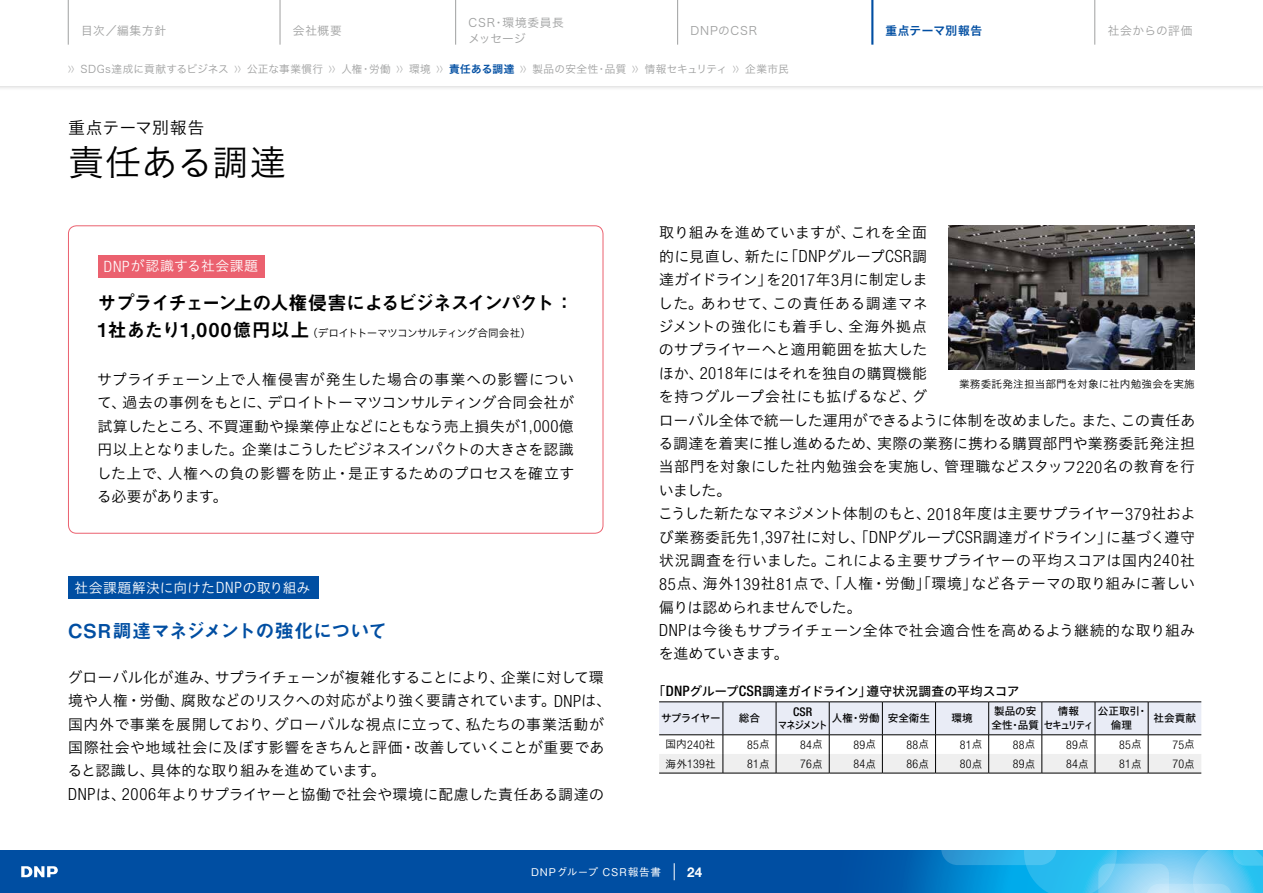
<style>
.page{position:relative;width:1263px;height:893px;background:#fff}
.page>*{position:absolute;margin:0;border:0;box-sizing:border-box;transform-origin:0 0}
.t1{font:36.15px "Hiragino UD Sans Std N W3";color:#000}
.t2{font:19.2px "Midashi Go Pr 6 MB31";letter-spacing:-.085em;color:#000}
.t3{font:19.2px "Midashi Go Pr 6 MB31";letter-spacing:-.02em;color:#004ea2}
.t4{font:16.95px "Hiragino UD Sans Std N W3";letter-spacing:.01em;color:#000}
.t5{font:14.85px/23.4px "Hiragino UD Sans Std N W3";letter-spacing:.01em;color:#000}
.t6{font:13.8px "Hiragino UD Sans Std N W3";letter-spacing:.01em;color:#fff}
.t7{font:13.8px "Hiragino UD Sans Std N W3";letter-spacing:.035em;color:#fff}
.t8{font:700 13.5px "Helvetica Neue LT Std";color:#fff}
.t9{font:12.75px "Hiragino UD Sans Std N W5";letter-spacing:-.01em;color:#000}
.t10{font:300 condensed 12px "Helvetica Neue LT Std";letter-spacing:.02em;color:#000}
.t11{font:500 condensed 12px "Helvetica Neue LT Std";color:#000}
.t12{font:11.7px/15.9px "Hira Kaku Pro W3";letter-spacing:.06em;color:#9fa0a0}
.t13{font:11.7px "Hira Kaku Pro W6";letter-spacing:.055em;color:#004ea2}
.t14{font:10.65px "Hira Kaku Pro W3";letter-spacing:.025em;color:#9fa0a0}
.t15{font:10.65px/13.8px "Hiragino UD Sans Std N W5";letter-spacing:-.005em;color:#000}
.t16{font:10.65px "Hiragino UD Sans Std N W3";letter-spacing:-.05em;color:#000}
.t17{font:10.65px "Hiragino UD Sans Std N W3";letter-spacing:.02em;color:#000}
.t18{font:500 10.65px "Gothic BBB Pr 6";letter-spacing:.07em;color:#fff}
.t19{font:10.65px "Hiragino UD Sans Std N W3";color:#000}
.t20{font:10.65px "Hiragino UD Sans Std N W5";letter-spacing:-.005em;color:#000;scale:.9 1}
.s1{font-size:7.5px}
.s2{font-family:"Hira Kaku Pro W6";color:#004ea2}
.s3{font-family:"Helvetica Neue LT Std";font-weight:300;font-stretch:condensed;font-size:15.6px}
.s4{font-family:"Midashi Go Pr 6 MB31";font-size:19.2px}
.s5{font-family:"Helvetica Neue LT Std";font-weight:300;font-stretch:condensed;font-size:16.8px}
.s6{font-family:"Helvetica Neue LT Std";font-weight:500;font-stretch:condensed;font-size:14.4px}
.s7{font-family:"Helvetica Neue LT Std";font-weight:300;font-stretch:condensed;font-size:12px}
.s8{font-family:"Hiragino UD Sans Std N W3";font-weight:400;font-stretch:normal;font-size:10.65px}
</style>
<div class="page">
<div style="left:0;top:850px;width:1263px;height:43px;background:#004ea2"></div>
<svg style="left:941px;top:850px;width:322px;height:43px"></svg>
<div style="left:0;top:0;width:1263px;height:91px;background:#000;opacity:.15"></div>
<div style="left:0;top:0;width:1263px;height:85px;background:#fff"></div>
<svg style="left:21px;top:866px;width:37px;height:11px"></svg>
<svg style="left:674px;top:863px;width:1px;height:17px"></svg>
<hr style="left:68px;top:0;width:1px;height:45px;background:#9fa0a0">
<hr style="left:280px;top:0;width:1px;height:45px;background:#9fa0a0">
<hr style="left:677px;top:0;width:1px;height:45px;background:#9fa0a0">
<hr style="left:871px;top:0;width:2px;height:45px;background:#004ea2">
<hr style="left:1094px;top:0;width:1px;height:45px;background:#9fa0a0">
<hr style="left:455px;top:0;width:1px;height:45px;background:#9fa0a0">
<div style="left:68px;top:576px;width:251px;height:22px;background:#004ea2"></div>
<div style="left:68px;top:225px;width:535px;height:309px;border:1px solid #eb616f;border-radius:8px"></div>
<div style="left:98px;top:255px;width:166px;height:22px;background:#eb616f"></div>
<img style="left:948px;top:225px;width:247px;height:145px">
<hr style="left:659px;top:773px;width:64px;height:1px;background:#000">
<hr style="left:723px;top:773px;width:53px;height:1px;background:#000">
<hr style="left:776px;top:773px;width:53px;height:1px;background:#000">
<hr style="left:829px;top:773px;width:53px;height:1px;background:#000">
<hr style="left:882px;top:773px;width:53px;height:1px;background:#000">
<hr style="left:935px;top:773px;width:54px;height:1px;background:#000">
<hr style="left:989px;top:773px;width:53px;height:1px;background:#000">
<hr style="left:1042px;top:773px;width:53px;height:1px;background:#000">
<hr style="left:1095px;top:773px;width:53px;height:1px;background:#000">
<hr style="left:1148px;top:773px;width:53px;height:1px;background:#000">
<svg style="left:659px;top:702px;width:542px;height:71px"></svg>
<p class="t12" style="left:469px;top:14px;width:97px">CSR・環境委員長メッセージ</p>
<p class="t14" style="left:68px;top:59px;width:722px"><span class="s1">〉〉</span> SDGs達成に貢献するビジネス <span class="s1">〉〉</span> 公正な事業慣行 <span class="s1">〉〉</span> 人権・労働 <span class="s1">〉〉</span> 環境 <span class="s1">〉〉</span> <span class="s2">責任ある調達</span> <span class="s1">〉〉</span> 製品の安全性・品質 <span class="s1">〉〉</span> 情報セキュリティ <span class="s1">〉〉</span> 企業市民</p>
<p class="t12" style="left:81px;top:22px;width:86px">目次／編集方針</p>
<p class="t12" style="left:293px;top:22px;width:50px">会社概要</p>
<p class="t12" style="left:691px;top:22px;width:68px">DNPのCSR</p>
<p class="t13" style="left:885px;top:20px;width:98px">重点テーマ別報告</p>
<p class="t12" style="left:1108px;top:22px;width:86px">社会からの評価</p>
<p class="t4" style="left:68px;top:115px;width:138px">重点テーマ別報告</p>
<h1 class="t1" style="left:68px;top:135px;width:219px">責任ある調達</h1>
<p class="t7" style="left:104px;top:256px;width:156px"><span class="s3">DNP</span>が認識する社会課題</p>
<p class="t2" style="left:98px;top:287px;width:478px">サプライチェーン上の人権侵害によるビジネスインパクト：</p>
<p class="t16" style="left:98px;top:325px;width:435px"><span class="s4">1社あたり1,000億円以上</span>（デロイトトーマツコンサルティング合同会社）</p>
<p class="t5" style="left:97px;top:367px;width:479px;text-align:justify">サプライチェーン上で人権侵害が発生した場合の事業への影響について、過去の事例をもとに、デロイトトーマツコンサルティング合同会社が試算したところ、不買運動や操業停止などにともなう売上損失が<span class="s5">1,000</span>億円以上となりました。企業はこうしたビジネスインパクトの大きさを認識した上で、人権への負の影響を防止・是正するためのプロセスを確立する必要があります。</p>
<p class="t6" style="left:74px;top:577px;width:238px">社会課題解決に向けた<span class="s3">DNP</span>の取り組み</p>
<p class="t3" style="left:68px;top:615px;width:321px">CSR調達マネジメントの強化について</p>
<p class="t5" style="left:67px;top:665px;width:545px">グローバル化が進み、サプライチェーンが複雑化することにより、企業に対して環境や人権・労働、腐敗などのリスクへの対応がより強く要請されています。<span class="s5">DNP</span>は、国内外で事業を展開しており、グローバルな視点に立って、私たちの事業活動が国際社会や地域社会に及ぼす影響をきちんと評価・改善していくことが重要であると認識し、具体的な取り組みを進めています。<br><span class="s5">DNP</span>は、<span class="s5">2006</span>年よりサプライヤーと協働で社会や環境に配慮した責任ある調達の</p>
<p class="t5" style="left:658px;top:220px;width:539px">取り組みを進めていますが、これを全面<br>的に見直し、新たに「<span class="s5">DNP</span>グループ<span class="s5">CSR</span>調<br>達ガイドライン」を<span class="s5">2017</span>年<span class="s5">3</span>月に制定しま<br>した。あわせて、この責任ある調達マネ<br>ジメントの強化にも着手し、全海外拠点<br>のサプライヤーへと適用範囲を拡大した<br>ほか、<span class="s5">2018</span>年にはそれを独自の購買機能<br>を持つグループ会社にも拡げるなど、グ<br>ローバル全体で統一した運用ができるように体制を改めました。また、この責任ある調達を着実に推し進めるため、実際の業務に携わる購買部門や業務委託発注担当部門を対象にした社内勉強会を実施し、管理職などスタッフ<span class="s5">220</span>名の教育を行いました。<br>こうした新たなマネジメント体制のもと、<span class="s5">2018</span>年度は主要サプライヤー<span class="s5">379</span>社および業務委託先<span class="s5">1,397</span>社に対し、「<span class="s5">DNP</span>グループ<span class="s5">CSR</span>調達ガイドライン」に基づく遵守状況調査を行いました。これによる主要サプライヤーの平均スコアは国内<span class="s5">240</span>社<br><span class="s5">85</span>点、海外<span class="s5">139</span>社<span class="s5">81</span>点で、「人権・労働」「環境」など各テーマの取り組みに著しい偏りは認められませんでした。<br><span class="s5">DNP</span>は今後もサプライチェーン全体で社会適合性を高めるよう継続的な取り組みを進めていきます。</p>
<p class="t17" style="left:959px;top:376px;width:237px">業務委託発注担当部門を対象に社内勉強会を実施</p>
<p class="t9" style="left:653px;top:681px;width:368px">「<span class="s6">DNP</span>グループ<span class="s6">CSR</span>調達ガイドライン」遵守状況調査の平均スコア</p>
<p class="t15" style="left:661px;top:711px;width:61px">サプライヤー</p>
<p class="t15" style="left:739px;top:711px;width:23px">総合</p>
<p class="t15" style="left:1058px;top:704px;width:23px">情報</p>
<p class="t15" style="left:1098px;top:704px;width:51px;text-align:center">公正取引・倫理</p>
<p class="t15" style="left:1153px;top:711px;width:44px">社会貢献</p>
<p class="t15" style="left:832px;top:711px;width:100px">人権・労働 安全衛生</p>
<p class="t15" style="left:951px;top:711px;width:23px">環境</p>
<p class="t15" style="left:991px;top:704px;width:104px">製品の安<br>全性・品質セキュリティ</p>
<p class="t11" style="left:793px;top:704px;width:20px">CSR</p>
<p class="t20" style="left:778px;top:717px;width:57px">マネジメント</p>
<p class="t19" style="left:665px;top:736px;width:52px">国内<span class="s7">240</span>社</p>
<p class="t10" style="left:747px;top:737px;width:24px">85<span class="s8">点</span></p>
<p class="t10" style="left:800px;top:737px;width:24px">84<span class="s8">点</span></p>
<p class="t10" style="left:853px;top:737px;width:24px">89<span class="s8">点</span></p>
<p class="t10" style="left:906px;top:737px;width:24px">88<span class="s8">点</span></p>
<p class="t10" style="left:960px;top:737px;width:24px">81<span class="s8">点</span></p>
<p class="t10" style="left:1013px;top:737px;width:24px">88<span class="s8">点</span></p>
<p class="t10" style="left:1066px;top:737px;width:24px">89<span class="s8">点</span></p>
<p class="t10" style="left:1119px;top:737px;width:24px">85<span class="s8">点</span></p>
<p class="t10" style="left:1172px;top:737px;width:24px">75<span class="s8">点</span></p>
<p class="t19" style="left:665px;top:755px;width:52px">海外<span class="s7">139</span>社</p>
<p class="t10" style="left:747px;top:757px;width:24px">81<span class="s8">点</span></p>
<p class="t10" style="left:800px;top:757px;width:24px">76<span class="s8">点</span></p>
<p class="t10" style="left:853px;top:757px;width:24px">84<span class="s8">点</span></p>
<p class="t10" style="left:906px;top:757px;width:24px">86<span class="s8">点</span></p>
<p class="t10" style="left:960px;top:757px;width:24px">80<span class="s8">点</span></p>
<p class="t10" style="left:1013px;top:757px;width:24px">89<span class="s8">点</span></p>
<p class="t10" style="left:1066px;top:757px;width:24px">84<span class="s8">点</span></p>
<p class="t10" style="left:1119px;top:757px;width:24px">81<span class="s8">点</span></p>
<p class="t10" style="left:1172px;top:757px;width:24px">70<span class="s8">点</span></p>
<p class="t18" style="left:531px;top:863px;width:132px">DNPグループ CSR報告書</p>
<p class="t8" style="left:687px;top:863px;width:17px">24</p>
</div>
